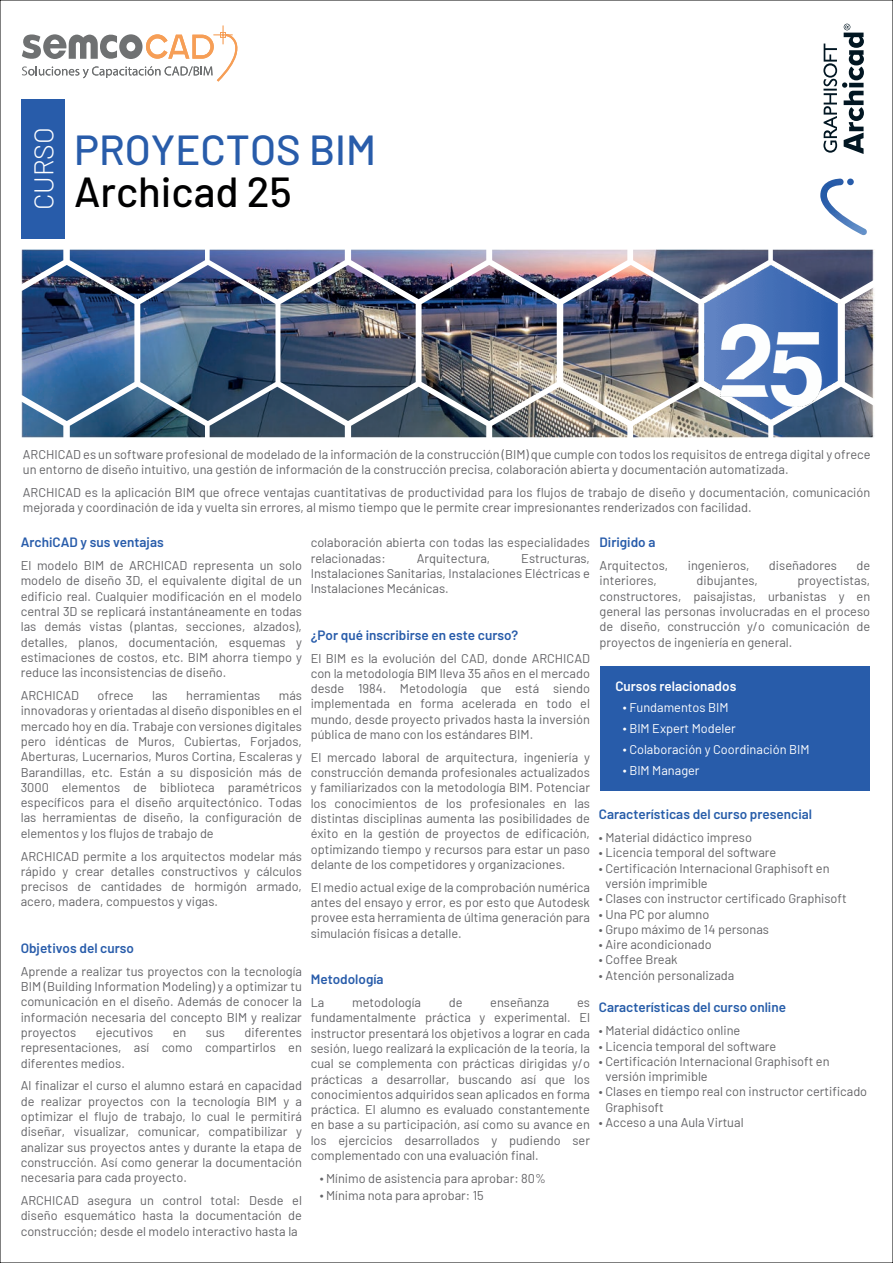
<style>
.page{position:relative;width:893px;height:1263px;background:#fff}
.page>*{position:absolute;margin:0;border:0;box-sizing:border-box;transform-origin:0 0}
.t1{font:500 42px "Barlow";color:#285caa}
.t2{font:500 42px "Barlow";color:#000001}
.t3{font:300 27px "Barlow";color:#fff}
.t4{font:600 13.5px "Barlow";color:#285caa}
.t5{font:600 13.5px "Barlow";color:#275da9}
.t6{font:600 13.5px "Barlow";color:#fff}
.t7{font:12.75px/15.3px "Barlow";color:#636366;text-align:justify}
.t8{font:12.75px/21px "Barlow";color:#fff}
.s1{color:#fff}
</style>
<div class="page">
<div style="left:21px;top:99px;width:43px;height:139px;background:#285caa"></div>
<svg style="left:22px;top:26px;width:216px;height:56px"></svg>
<div style="left:600px;top:667px;width:269px;height:124px;background:#285caa"></div>
<svg style="left:823px;top:24px;width:41px;height:130px"></svg>
<img style="left:820px;top:179px;width:47px;height:57px">
<img style="left:21px;top:249px;width:854px;height:189px">
<img style="left:702px;top:262px;width:139px;height:162px">
<h2 class="t3" style="left:24px;top:210px;width:85px;rotate:-90deg">CURSO</h2>
<h1 class="t1" style="left:74px;top:120px;width:304px">PROYECTOS BIM</h1>
<h1 class="t2" style="left:74px;top:161px;width:219px">Archicad 25</h1>
<p class="t7" style="left:23px;top:446px;width:849px">ARCHICAD es un software profesional de modelado de la información de la construcción (BIM) que cumple con todos los requisitos de entrega digital y ofrece un entorno de diseño intuitivo, una gestión de información de la construcción precisa, colaboración abierta y documentación automatizada.</p>
<p class="t7" style="left:23px;top:484px;width:849px">ARCHICAD es la aplicación BIM que ofrece ventajas cuantitativas de productividad para los flujos de trabajo de diseño y documentación, comunicación mejorada y coordinación de ida y vuelta sin errores, al mismo tiempo que le permite crear impresionantes renderizados con facilidad.</p>
<p class="t4" style="left:600px;top:532px;width:57px">Dirigido a</p>
<p class="t7" style="left:600px;top:557px;width:70px">Arquitectos,</p>
<p class="t7" style="left:688px;top:557px;width:63px">ingenieros,</p>
<p class="t7" style="left:769px;top:557px;width:70px">diseñadores</p>
<p class="t7" style="left:856px;top:557px;width:15px">de</p>
<p class="t7" style="left:600px;top:572px;width:59px">interiores,</p>
<p class="t7" style="left:696px;top:572px;width:63px">dibujantes,</p>
<p class="t4" style="left:21px;top:532px;width:145px">ArchiCAD y sus ventajas</p>
<p class="t7" style="left:21px;top:557px;width:283px">El modelo BIM de ARCHICAD representa un solo modelo de diseño 3D, el equivalente digital de un edificio real. Cualquier modificación en el modelo central 3D se replicará instantáneamente en todas las demás vistas (plantas, secciones, alzados), detalles, planos, documentación, esquemas y estimaciones de costos, etc. BIM ahorra tiempo y reduce las inconsistencias de diseño.</p>
<p class="t7" style="left:21px;top:687px;width:60px">ARCHICAD</p>
<p class="t7" style="left:97px;top:687px;width:38px">ofrece</p>
<p class="t7" style="left:152px;top:687px;width:17px">las</p>
<p class="t7" style="left:186px;top:687px;width:76px">herramientas</p>
<p class="t7" style="left:311px;top:534px;width:281px">colaboración abierta con todas las especialidades relacionadas:</p>
<p class="t7" style="left:417px;top:549px;width:75px">Arquitectura,</p>
<p class="t7" style="left:311px;top:549px;width:281px;text-indent:211px">Estructuras, Instalaciones Sanitarias, Instalaciones Eléctricas e Instalaciones Mecánicas.</p>
<p class="t4" style="left:311px;top:625px;width:209px">¿Por qué inscribirse en este curso?</p>
<p class="t7" style="left:311px;top:649px;width:281px">El BIM es la evolución del CAD, donde ARCHICAD con la metodología BIM lleva 35 años en el mercado desde 1984. Metodología que está siendo implementada en forma acelerada en todo el mundo, desde proyecto privados hasta la inversión pública de mano con los estándares BIM.</p>
<p class="t7" style="left:311px;top:749px;width:281px">El mercado laboral de arquitectura, ingeniería y construcción demanda profesionales actualizados y familiarizados con la metodología BIM. Potenciar los conocimientos de los profesionales en las distintas disciplinas aumenta las posibilidades de éxito en la gestión de proyectos de edificación, optimizando tiempo y recursos para estar un paso delante de los competidores y organizaciones.</p>
<p class="t7" style="left:311px;top:878px;width:281px">El medio actual exige de la comprobación numérica antes del ensayo y error, es por esto que Autodesk provee esta herramienta de última generación para simulación físicas a detalle.</p>
<p class="t4" style="left:311px;top:969px;width:74px">Metodología</p>
<p class="t7" style="left:311px;top:994px;width:15px">La</p>
<p class="t7" style="left:352px;top:994px;width:70px">metodología</p>
<p class="t7" style="left:449px;top:994px;width:15px">de</p>
<p class="t7" style="left:490px;top:994px;width:61px">enseñanza</p>
<p class="t7" style="left:600px;top:572px;width:272px;text-indent:198px">proyectistas, constructores, paisajistas, urbanistas y en general las personas involucradas en el proceso de diseño, construcción y/o comunicación de proyectos de ingeniería en general.</p>
<p class="t6" style="left:615px;top:676px;width:122px">Cursos relacionados</p>
<p class="t8" style="left:623px;top:696px;width:188px">∙ Fundamentos BIM<br>∙ BIM Expert Modeler<br>∙ Colaboración y Coordinación BIM ∙ BIM Manager</p>
<p class="t5" style="left:599px;top:804px;width:215px">Características del curso presencial</p>
<p class="t7" style="left:599px;top:829px;width:155px">• Material didáctico impreso</p>
<p class="t7" style="left:599px;top:844px;width:179px">• Licencia temporal del software</p>
<p class="t7" style="left:599px;top:859px;width:232px">• Certificación Internacional Graphisoft en</p>
<p class="t7" style="left:599px;top:875px;width:110px"><span class="s1">•</span> versión imprimible</p>
<p class="t7" style="left:599px;top:890px;width:249px">• Clases con instructor certificado Graphisoft</p>
<p class="t7" style="left:599px;top:905px;width:112px">• Una PC por alumno</p>
<p class="t7" style="left:599px;top:921px;width:172px">• Grupo máximo de 14 personas</p>
<p class="t7" style="left:599px;top:936px;width:114px">• Aire acondicionado</p>
<p class="t7" style="left:599px;top:951px;width:80px">• Coffee Break</p>
<p class="t7" style="left:599px;top:966px;width:137px">• Atención personalizada</p>
<p class="t5" style="left:599px;top:998px;width:189px">Características del curso online</p>
<p class="t7" style="left:599px;top:1022px;width:143px">• Material didáctico online</p>
<p class="t7" style="left:599px;top:1037px;width:179px">• Licencia temporal del software</p>
<p class="t7" style="left:599px;top:1053px;width:232px">• Certificación Internacional Graphisoft en</p>
<p class="t7" style="left:599px;top:1068px;width:110px"><span class="s1">•</span> versión imprimible</p>
<p class="t7" style="left:599px;top:1083px;width:270px">• Clases en tiempo real con instructor certificado</p>
<p class="t7" style="left:599px;top:1098px;width:66px"><span class="s1">•</span> Graphisoft</p>
<p class="t7" style="left:599px;top:1114px;width:146px">• Acceso a una Aula Virtual</p>
<p class="t7" style="left:21px;top:687px;width:283px;text-indent:258px">más innovadoras y orientadas al diseño disponibles en el mercado hoy en día. Trabaje con versiones digitales pero idénticas de Muros, Cubiertas, Forjados, Aberturas, Lucernarios, Muros Cortina, Escaleras y Barandillas, etc. Están a su disposición más de 3000 elementos de biblioteca paramétricos específicos para el diseño arquitectónico. Todas las herramientas de diseño, la configuración de elementos y los flujos de trabajo de</p>
<p class="t7" style="left:21px;top:847px;width:283px">ARCHICAD permite a los arquitectos modelar más rápido y crear detalles constructivos y cálculos precisos de cantidades de hormigón armado, acero, madera, compuestos y vigas.</p>
<p class="t4" style="left:21px;top:938px;width:115px">Objetivos del curso</p>
<p class="t7" style="left:21px;top:962px;width:283px">Aprende a realizar tus proyectos con la tecnología BIM (Building Information Modeling) y a optimizar tu comunicación en el diseño. Además de conocer la información necesaria del concepto BIM y realizar proyectos</p>
<p class="t7" style="left:311px;top:994px;width:281px;text-indent:266px">es fundamentalmente práctica y experimental. El instructor presentará los objetivos a lograr en cada sesión, luego realizará la explicación de la teoría, la cual se complementa con prácticas dirigidas y/o prácticas a desarrollar, buscando así que los conocimientos adquiridos sean aplicados en forma práctica. El alumno es evaluado constantemente en base a su participación, así como su avance en los ejercicios desarrollados y pudiendo ser complementado con una evaluación final.</p>
<p class="t7" style="left:320px;top:1169px;width:228px;line-height:16.8px">∙ Mínimo de asistencia para aprobar: 80% ∙ Mínima nota para aprobar: 15</p>
<p class="t7" style="left:96px;top:1024px;width:59px">ejecutivos</p>
<p class="t7" style="left:173px;top:1024px;width:15px">en</p>
<p class="t7" style="left:206px;top:1024px;width:21px">sus</p>
<p class="t7" style="left:21px;top:1024px;width:283px;text-indent:224px">diferentes representaciones, así como compartirlos en diferentes medios.</p>
<p class="t7" style="left:21px;top:1077px;width:283px">Al finalizar el curso el alumno estará en capacidad de realizar proyectos con la tecnología BIM y a optimizar el flujo de trabajo, lo cual le permitirá diseñar, visualizar, comunicar, compatibilizar y analizar sus proyectos antes y durante la etapa de construcción. Así como generar la documentación necesaria para cada proyecto.</p>
<p class="t7" style="left:21px;top:1192px;width:283px">ARCHICAD asegura un control total: Desde el diseño esquemático hasta la documentación de construcción; desde el modelo interactivo hasta la</p>
</div>
